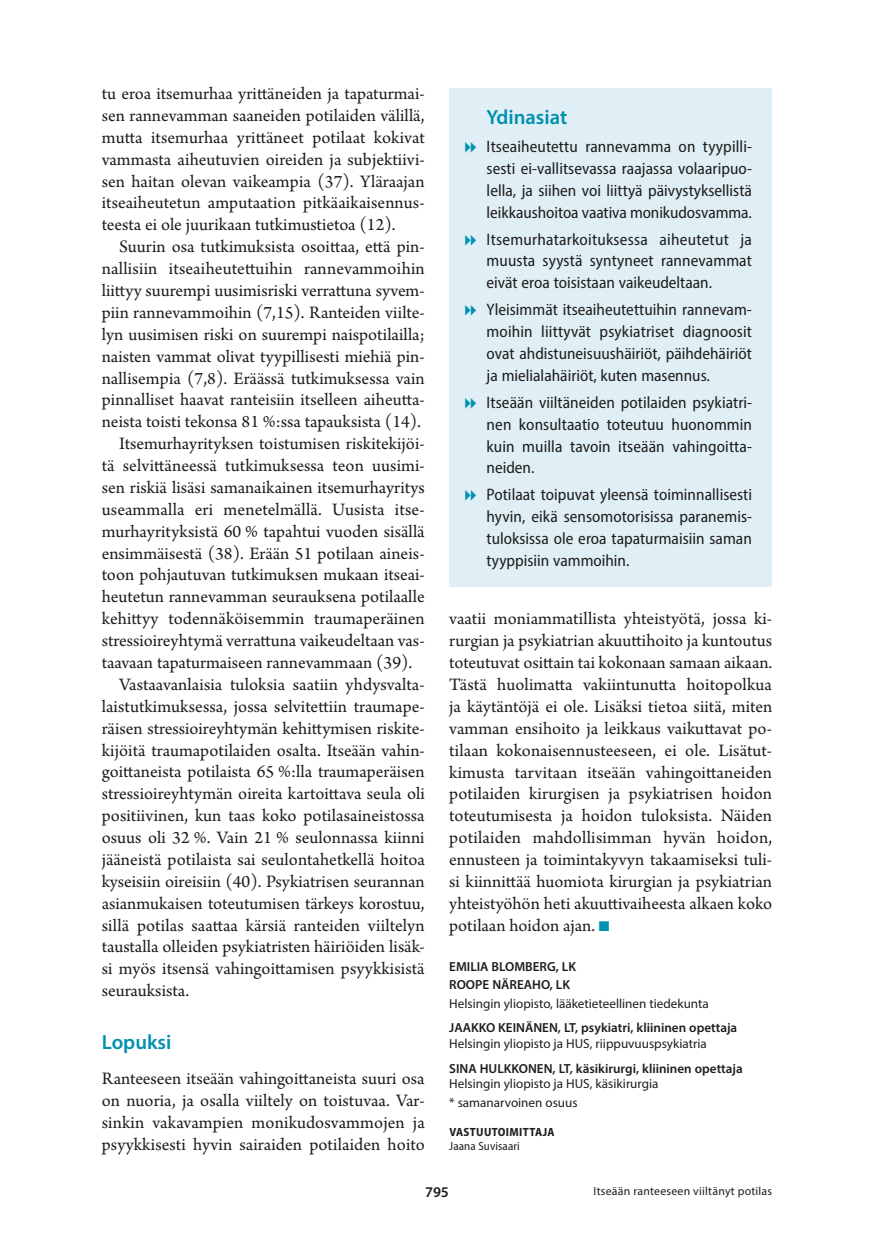
<style>
.page{position:relative;width:874px;height:1241px;background:#fff}
.page>*{position:absolute;margin:0;border:0;box-sizing:border-box;transform-origin:0 0}
.t1{font:600 20.65px "Myriad Pro";color:#0090b0}
.t2{font:18.38px/21.9px "Arno Pro";color:#1d1d1b;text-align:justify}
.t3{font:semi-condensed 16.62px/21.9px "Myriad Pro";color:#1d1d1b;text-align:justify}
.t4{font:600 14.88px "Myriad Pro";color:#1d1d1b}
.t5{font:13.12px/18.2px "Myriad Pro";color:#1d1d1b}
.t6{font:600 13.12px/18.2px "Myriad Pro";color:#1d1d1b}
.t7{font:11.9px "Myriad Pro";letter-spacing:.02em;color:#1d1d1b}
.t8{font:700 semi-condensed 11.9px "Myriad Pro";letter-spacing:.03em;color:#1d1d1b}
.t9{font:semi-condensed 11.9px "Myriad Pro";letter-spacing:.01em;color:#1d1d1b}
.s1{color:#0090b0}
</style>
<div class="page">
<div style="left:448px;top:88px;width:323px;height:499px;background:#e0eff5"></div>
<p class="t2" style="left:102px;top:84px;width:324px">tu eroa itsemurhaa yrittäneiden ja tapaturmai&shy;sen rannevamman saaneiden potilaiden välillä, mutta itsemurhaa yrittäneet potilaat kokivat vammasta aiheutuvien oireiden ja subjektiivi&shy;sen haitan olevan vaikeampia (37). Yläraajan itseaiheutetun amputaation pitkäaikaisennus&shy;teesta ei ole juurikaan tutkimustietoa (12).</p>
<p class="t2" style="left:119px;top:237px;width:307px">Suurin osa tutkimuksista osoittaa, että pin-</p>
<p class="t2" style="left:102px;top:258px;width:324px">nallisiin itseaiheutettuihin rannevammoihin</p>
<p class="t2" style="left:102px;top:280px;width:324px">liittyy suurempi uusimisriski verrattuna syvem-</p>
<p class="t2" style="left:102px;top:302px;width:324px">piin rannevammoihin (7,15). Ranteiden viilte-</p>
<p class="t2" style="left:102px;top:324px;width:324px">lyn uusimisen riski on suurempi naispotilailla;</p>
<p class="t2" style="left:102px;top:346px;width:324px">naisten vammat olivat tyypillisesti miehiä pin-</p>
<p class="t2" style="left:102px;top:368px;width:324px">nallisempia (7,8). Eräässä tutkimuksessa vain</p>
<p class="t2" style="left:102px;top:390px;width:324px">pinnalliset haavat ranteisiin itselleen aiheutta-</p>
<p class="t2" style="left:102px;top:412px;width:320px">neista toisti tekonsa 81 %:ssa tapauksista (14).</p>
<p class="t2" style="left:119px;top:433px;width:307px">Itsemurhayrityksen toistumisen riskitekijöi-</p>
<p class="t2" style="left:102px;top:455px;width:324px">tä selvittäneessä tutkimuksessa teon uusimi-</p>
<p class="t2" style="left:102px;top:477px;width:324px">sen riskiä lisäsi samanaikainen itsemurhayritys</p>
<p class="t2" style="left:102px;top:499px;width:324px">useammalla eri menetelmällä. Uusista itse-</p>
<p class="t2" style="left:102px;top:521px;width:324px">murhayrityksistä 60 % tapahtui vuoden sisällä</p>
<p class="t2" style="left:102px;top:543px;width:324px">ensimmäisestä (38). Erään 51 potilaan aineis-</p>
<p class="t2" style="left:102px;top:565px;width:324px">toon pohjautuvan tutkimuksen mukaan itseai-</p>
<p class="t2" style="left:102px;top:586px;width:324px">heutetun rannevamman seurauksena potilaalle</p>
<p class="t2" style="left:102px;top:608px;width:324px">kehittyy todennäköisemmin traumaperäinen</p>
<p class="t2" style="left:102px;top:630px;width:324px">stressioireyhtymä verrattuna vaikeudeltaan vas-</p>
<p class="t2" style="left:102px;top:652px;width:312px">taavaan tapaturmaiseen rannevammaan (39).</p>
<p class="t2" style="left:119px;top:674px;width:307px">Vastaavanlaisia tuloksia saatiin yhdysvalta-</p>
<p class="t2" style="left:102px;top:696px;width:324px">laistutkimuksessa, jossa selvitettiin traumape-</p>
<p class="t2" style="left:102px;top:718px;width:324px">räisen stressioireyhtymän kehittymisen riskite-</p>
<p class="t2" style="left:102px;top:740px;width:324px">kijöitä traumapotilaiden osalta. Itseään vahin-</p>
<p class="t2" style="left:102px;top:761px;width:324px">goittaneista potilaista 65 %:lla traumaperäisen</p>
<p class="t2" style="left:102px;top:783px;width:324px">stressioireyhtymän oireita kartoittava seula oli</p>
<p class="t2" style="left:102px;top:805px;width:324px">positiivinen, kun taas koko potilasaineistossa</p>
<p class="t2" style="left:102px;top:827px;width:324px">osuus oli 32 %. Vain 21 % seulonnassa kiinni</p>
<p class="t2" style="left:102px;top:849px;width:324px">jääneistä potilaista sai seulontahetkellä hoitoa</p>
<p class="t2" style="left:102px;top:871px;width:324px">kyseisiin oireisiin (40). Psykiatrisen seurannan</p>
<p class="t2" style="left:102px;top:893px;width:324px">asianmukaisen toteutumisen tärkeys korostuu,</p>
<p class="t2" style="left:102px;top:914px;width:324px">sillä potilas saattaa kärsiä ranteiden viiltelyn</p>
<p class="t2" style="left:102px;top:936px;width:324px">taustalla olleiden psykiatristen häiriöiden lisäk-</p>
<p class="t2" style="left:102px;top:958px;width:324px">si myös itsensä vahingoittamisen psyykkisistä</p>
<p class="t2" style="left:102px;top:980px;width:89px">seurauksista.</p>
<p class="t1" style="left:102px;top:1028px;width:71px">Lopuksi</p>
<p class="t2" style="left:102px;top:1068px;width:324px">Ranteeseen itseään vahingoittaneista suuri osa on nuoria, ja osalla viiltely on toistuvaa. Var&shy;sinkin vakavampien monikudosvammojen ja psyykkisesti hyvin sairaiden potilaiden hoito</p>
<p class="t1" style="left:486px;top:104px;width:82px">Ydinasiat</p>
<p class="t3" style="left:486px;top:135px;width:267px">Itseaiheutettu rannevamma on tyypilli&shy;sesti ei-vallitsevassa raajassa volaaripuo&shy;lella, ja siihen voi liittyä päivystyksellistä leikkaushoitoa vaativa monikudosvamma.</p>
<p class="t3" style="left:486px;top:228px;width:267px">Itsemurhatarkoituksessa aiheutetut ja muusta syystä syntyneet rannevammat eivät eroa toisistaan vaikeudeltaan.</p>
<p class="t3" style="left:486px;top:298px;width:267px">Yleisimmät itseaiheutettuihin rannevam&shy;moihin liittyvät psykiatriset diagnoosit ovat ahdistuneisuushäiriöt, päihdehäiriöt ja mielialahäiriöt, kuten masennus.</p>
<p class="t3" style="left:486px;top:391px;width:267px">Itseään viiltäneiden potilaiden psykiatri&shy;nen konsultaatio toteutuu huonommin kuin muilla tavoin itseään vahingoitta&shy;neiden.</p>
<p class="t3" style="left:486px;top:483px;width:267px">Potilaat toipuvat yleensä toiminnallisesti hyvin, eikä sensomotorisissa paranemis&shy;tuloksissa ole eroa tapaturmaisiin saman tyyppisiin vammoihin.</p>
<p class="t2" style="left:449px;top:609px;width:324px">vaatii moniammatillista yhteistyötä, jossa ki&shy;rurgian ja psykiatrian akuuttihoito ja kuntoutus toteutuvat osittain tai kokonaan samaan aikaan.<br>Tästä huolimatta vakiintunutta hoitopolkua ja käytäntöjä ei ole. Lisäksi tietoa siitä, miten vamman ensihoito ja leikkaus vaikuttavat po&shy;tilaan kokonaisennusteeseen, ei ole. Lisätut&shy;kimusta tarvitaan itseään vahingoittaneiden potilaiden kirurgisen ja psykiatrisen hoidon toteutumisesta ja hoidon tuloksista. Näiden potilaiden mahdollisimman hyvän hoidon, ennusteen ja toimintakyvyn takaamiseksi tuli&shy;si kiinnittää huomiota kirurgian ja psykiatrian yhteistyöhön heti akuuttivaiheesta alkaen koko potilaan hoidon ajan. <span class="s1">■</span></p>
<p class="t6" style="left:449px;top:957px;width:128px">EMILIA BLOMBERG, LK<br>ROOPE NÄREAHO, LK</p>
<p class="t5" style="left:449px;top:993px;width:261px">Helsingin yliopisto, lääketieteellinen tiedekunta</p>
<p class="t6" style="left:449px;top:1018px;width:289px">JAAKKO KEINÄNEN, LT, psykiatri, kliininen opettaja</p>
<p class="t5" style="left:449px;top:1034px;width:259px">Helsingin yliopisto ja HUS, riippuvuuspsykiatria</p>
<p class="t6" style="left:449px;top:1058px;width:295px">SINA HULKKONEN, LT, käsikirurgi, kliininen opettaja</p>
<p class="t5" style="left:449px;top:1074px;width:210px">Helsingin yliopisto ja HUS, käsikirurgia * samanarvoinen osuus</p>
<p class="t8" style="left:449px;top:1124px;width:107px">VASTUUTOIMITTAJA</p>
<p class="t9" style="left:449px;top:1138px;width:72px">Jaana Suvisaari</p>
<p class="t7" style="left:593px;top:1183px;width:180px">Itseään ranteeseen viiltänyt potilas</p>
<p class="t4" style="left:425px;top:1182px;width:25px">795</p>
</div>
